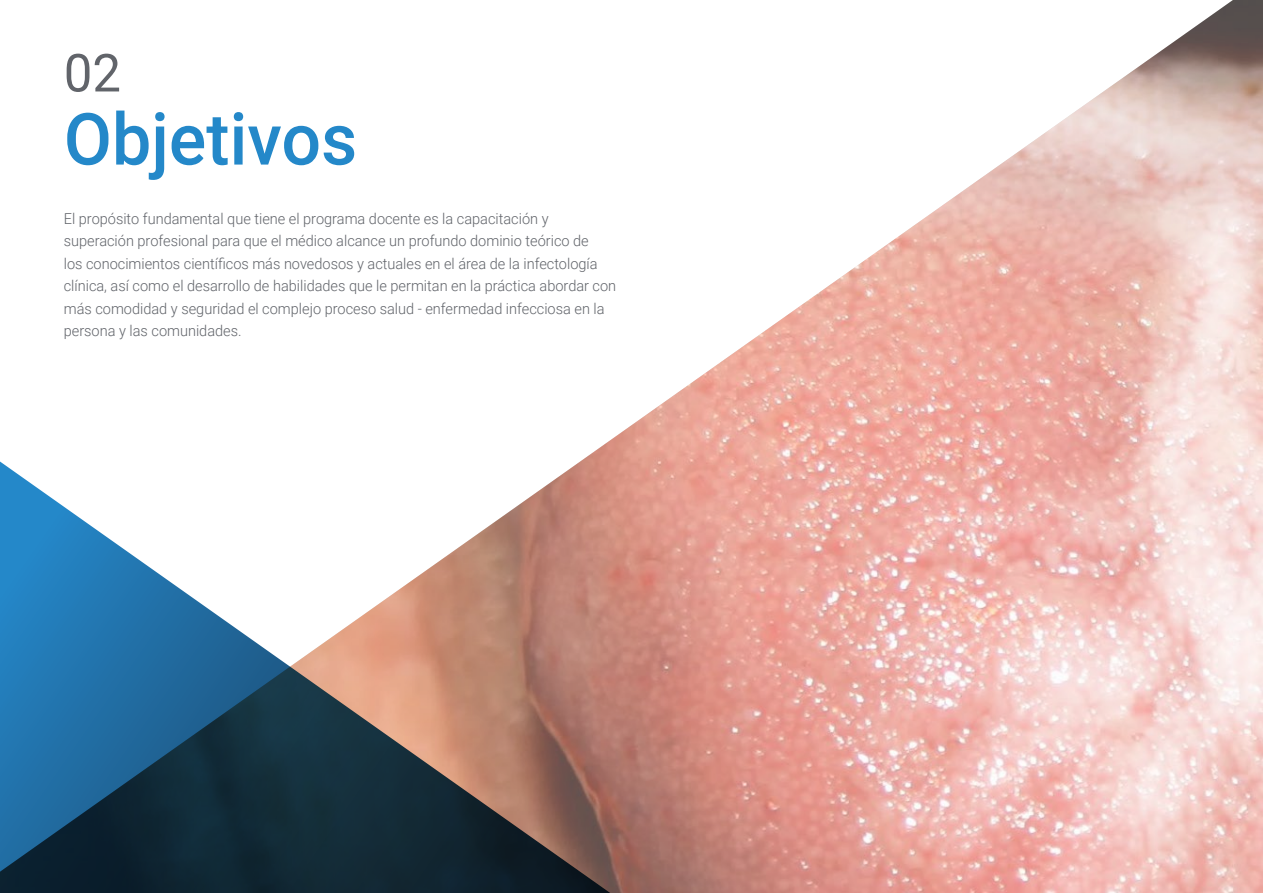
<style>
.page{position:relative;width:1263px;height:893px;background:#fff}
.page>*{position:absolute;margin:0;border:0;box-sizing:border-box;transform-origin:0 0}
.t1{font:500 72px "Roboto";color:#2488c9}
.t2{font:52.5px "Roboto";color:#61646a}
.t3{font:300 15px/22.5px "Roboto";color:#61646a}
</style>
<div class="page">
<img style="left:602px;top:0;width:661px;height:893px">
<svg style="left:0;top:446px;width:640px;height:447px"></svg>
<h2 class="t2" style="left:64px;top:36px;width:59px">02</h2>
<h1 class="t1" style="left:64px;top:89px;width:295px">Objetivos</h1>
<p class="t3" style="left:64px;top:207px;width:554px">El propósito fundamental que tiene el programa docente es la capacitación y superación profesional para que el médico alcance un profundo dominio teórico de<br>los conocimientos científicos más novedosos y actuales en el área de la infectología clínica, así como el desarrollo de habilidades que le permitan en la práctica abordar con más comodidad y seguridad el complejo proceso salud - enfermedad infecciosa en la persona y las comunidades.</p>
</div>
